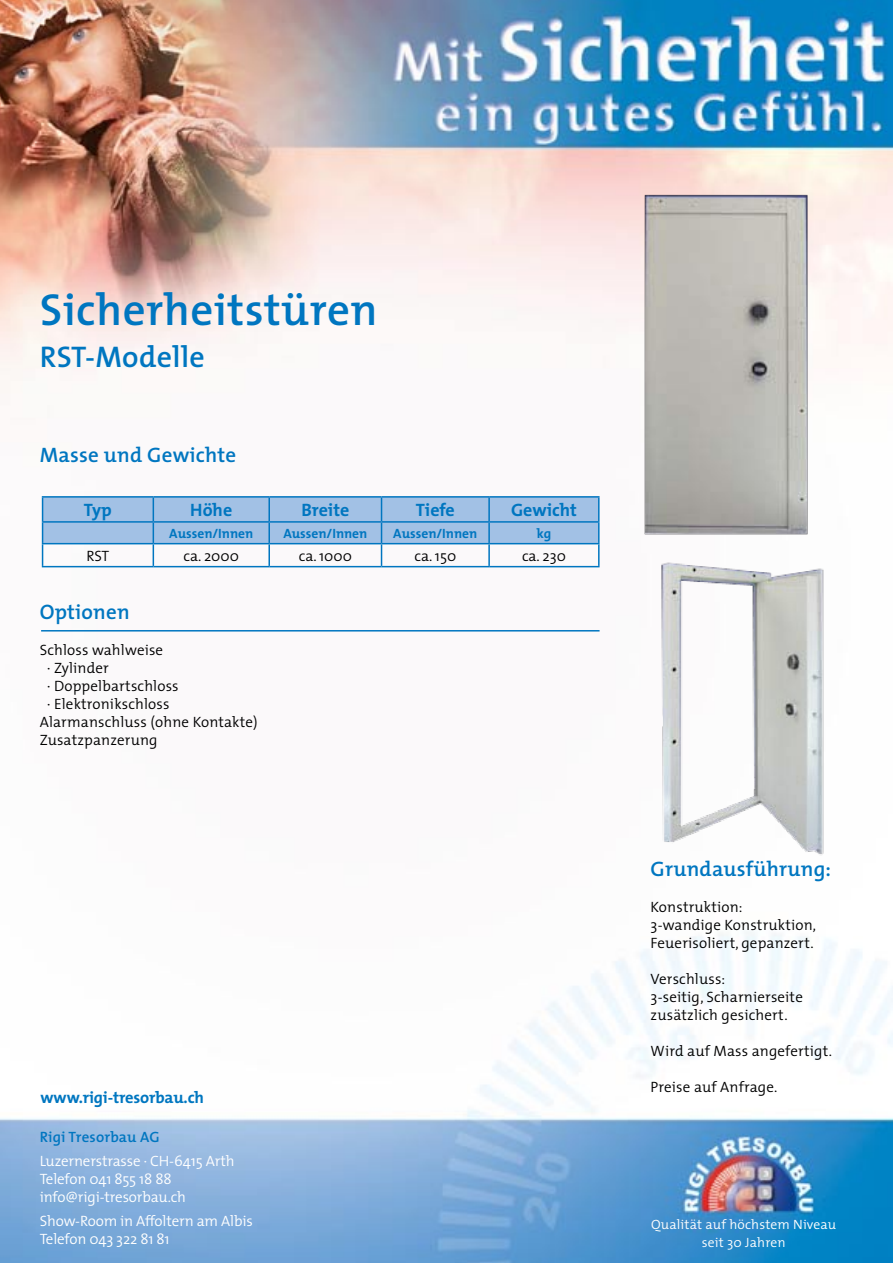
<style>
.page{position:relative;width:893px;height:1263px;background:#fff}
.page>*{position:absolute;margin:0;border:0;box-sizing:border-box;transform-origin:0 0}
.t1{font:600 45px "The Mix";letter-spacing:.01em;color:#0076c0}
.t2{font:600 30px "The Mix";letter-spacing:.01em;color:#0076c0}
.t3{font:600 21px "The Mix";letter-spacing:.01em;color:#0076c0}
.t4{font:700 18px "The Mix";color:#0076c0}
.t5{font:700 16.5px "The Mix";letter-spacing:-.01em;color:#0076c0}
.t6{font:300 15px/18px "The Mix";letter-spacing:.01em;color:#000}
.t7{font:300 15px/18px "The Mix";letter-spacing:-.01em;color:#fff}
.t8{font:600 15px "The Mix";letter-spacing:.01em;color:#0076c0}
.t9{font:700 13.5px "The Mix";color:#0076c0}
.t10{font:300 13.5px/18px "The Mix";letter-spacing:.01em;color:#fff;text-align:center}
</style>
<div class="page">
<img style="left:0;top:0;width:893px;height:1263px">
<img style="left:624px;top:177px;width:203px;height:364px">
<img style="left:632px;top:536px;width:206px;height:325px">
<hr style="left:41px;top:630px;width:559px;height:1px;background:#0076c0">
<hr style="left:598px;top:544px;width:2px;height:22px;background:#0076c0">
<hr style="left:42px;top:566px;width:111px;height:1px;background:#0076c0">
<hr style="left:153px;top:566px;width:116px;height:1px;background:#0076c0">
<hr style="left:269px;top:566px;width:113px;height:1px;background:#0076c0">
<hr style="left:382px;top:566px;width:107px;height:1px;background:#0076c0">
<hr style="left:489px;top:566px;width:111px;height:1px;background:#0076c0">
<hr style="left:42px;top:496px;width:111px;height:2px;background:#0076c0">
<hr style="left:153px;top:496px;width:116px;height:2px;background:#0076c0">
<hr style="left:269px;top:496px;width:113px;height:2px;background:#0076c0">
<hr style="left:382px;top:496px;width:107px;height:2px;background:#0076c0">
<hr style="left:489px;top:496px;width:111px;height:2px;background:#0076c0">
<hr style="left:598px;top:498px;width:2px;height:23px;background:#0076c0">
<svg style="left:42px;top:497px;width:557px;height:69px"></svg>
<hr style="left:489px;top:521px;width:111px;height:2px;background:#0076c0">
<hr style="left:488px;top:523px;width:2px;height:20px;background:#0076c0">
<hr style="left:598px;top:523px;width:2px;height:20px;background:#0076c0">
<hr style="left:42px;top:543px;width:111px;height:1px;background:#0076c0">
<hr style="left:153px;top:543px;width:116px;height:1px;background:#0076c0">
<hr style="left:269px;top:543px;width:113px;height:1px;background:#0076c0">
<hr style="left:382px;top:543px;width:107px;height:1px;background:#0076c0">
<hr style="left:489px;top:543px;width:111px;height:1px;background:#0076c0">
<h1 class="t1" style="left:40px;top:272px;width:339px">Sicherheitstüren</h1>
<h2 class="t2" style="left:40px;top:332px;width:167px">RST-Modelle</h2>
<h3 class="t3" style="left:40px;top:437px;width:198px">Masse und Gewichte</h3>
<p class="t4" style="left:84px;top:495px;width:29px">Typ</p>
<p class="t4" style="left:190px;top:495px;width:43px">Höhe</p>
<p class="t4" style="left:301px;top:495px;width:49px">Breite</p>
<p class="t4" style="left:416px;top:495px;width:41px">Tiefe</p>
<p class="t4" style="left:511px;top:495px;width:67px">Gewicht</p>
<p class="t9" style="left:169px;top:522px;width:86px">Aussen/Innen</p>
<p class="t9" style="left:283px;top:522px;width:86px">Aussen/Innen</p>
<p class="t9" style="left:393px;top:522px;width:86px">Aussen/Innen</p>
<p class="t9" style="left:537px;top:522px;width:16px">kg</p>
<p class="t6" style="left:86px;top:546px;width:24px">RST</p>
<p class="t6" style="left:184px;top:546px;width:57px">ca. 2000</p>
<p class="t6" style="left:299px;top:546px;width:55px">ca. 1000</p>
<p class="t6" style="left:414px;top:546px;width:43px">ca. 150</p>
<p class="t6" style="left:522px;top:546px;width:45px">ca. 230</p>
<h3 class="t3" style="left:40px;top:594px;width:92px">Optionen</h3>
<p class="t6" style="left:40px;top:641px;width:125px">Schloss wahlweise</p>
<p class="t6" style="left:47px;top:659px;width:63px">· Zylinder</p>
<p class="t6" style="left:47px;top:677px;width:133px">· Doppelbartschloss</p>
<p class="t6" style="left:47px;top:695px;width:124px">· Elektronikschloss</p>
<p class="t6" style="left:40px;top:713px;width:219px">Alarmanschluss (ohne Kontakte)</p>
<p class="t6" style="left:40px;top:731px;width:119px">Zusatzpanzerung</p>
<p class="t5" style="left:40px;top:1084px;width:165px">www.rigi-tresorbau.ch</p>
<p class="t8" style="left:40px;top:1124px;width:121px">Rigi Tresorbau AG</p>
<p class="t7" style="left:40px;top:1151px;width:197px">Luzernerstrasse · CH-6415 Arth<br>Telefon 041 855 18 88 info@rigi-tresorbau.ch</p>
<p class="t7" style="left:40px;top:1211px;width:215px">Show-Room in Affoltern am Albis<br>Telefon 043 322 81 81</p>
<h3 class="t3" style="left:651px;top:851px;width:182px">Grundausführung:</h3>
<p class="t6" style="left:651px;top:897px;width:167px">Konstruktion:<br>3-wandige Konstruktion,<br>Feuerisoliert, gepanzert.</p>
<p class="t6" style="left:651px;top:969px;width:154px">Verschluss:<br>3-seitig, Scharnierseite zusätzlich gesichert.</p>
<p class="t6" style="left:651px;top:1041px;width:183px">Wird auf Mass angefertigt.</p>
<p class="t6" style="left:651px;top:1077px;width:128px">Preise auf Anfrage.</p>
<p class="t10" style="left:651px;top:1215px;width:187px">Qualität auf höchstem Niveau seit 30 Jahren</p>
</div>
